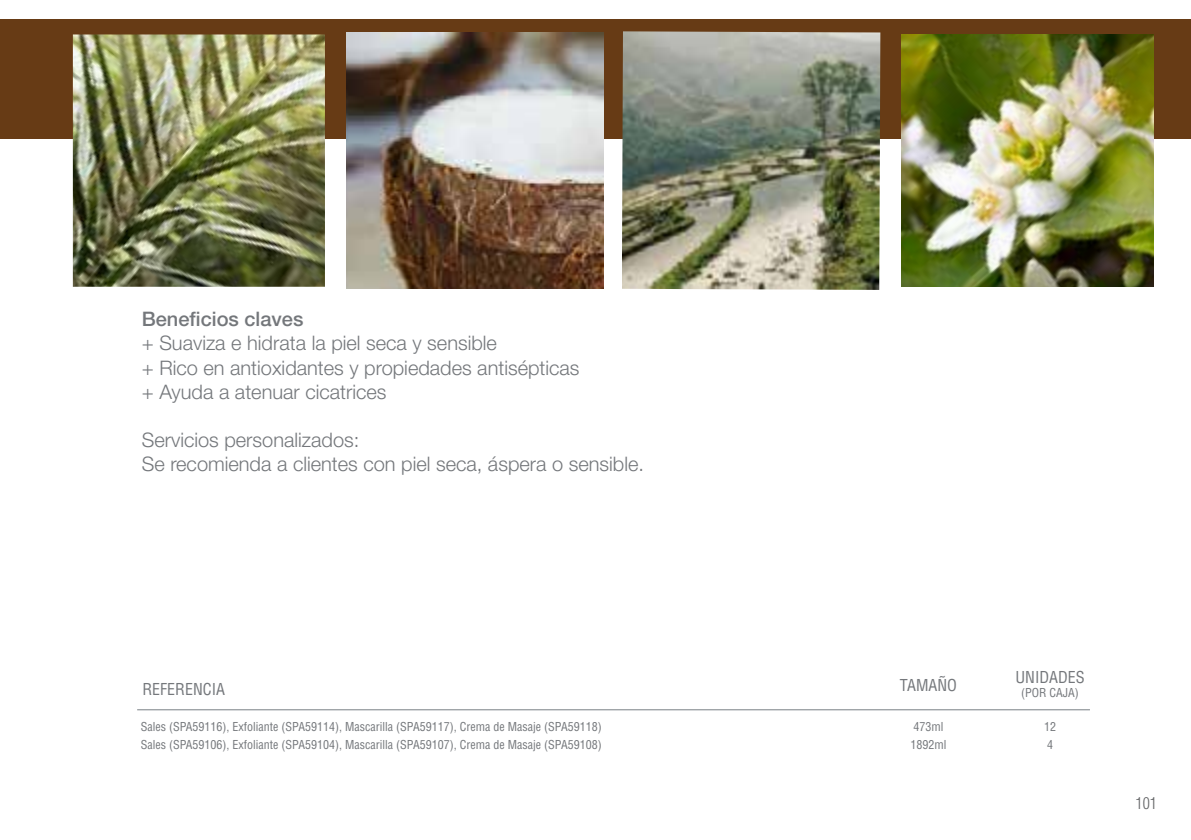
<style>
.page{position:relative;width:1191px;height:840px;background:#fff}
.page>*{position:absolute;margin:0;border:0;box-sizing:border-box;transform-origin:0 0}
.t1{font:300 20px/24px "Helvetica Neue LT Pro";color:#74777b}
.t2{font:500 20px "Helvetica Neue LT Pro";color:#74777b}
.t3{font:condensed 16px "Helvetica";color:#74777b}
.t4{font:300 condensed 16px "Helvetica";color:#646567}
.t5{font:condensed 12px/18px "Helvetica";color:#74777b}
</style>
<div class="page">
<div style="left:0;top:20px;width:1191px;height:119px;background:#673b15"></div>
<img style="left:901px;top:34px;width:252px;height:252px">
<img style="left:73px;top:34px;width:252px;height:252px">
<img style="left:622px;top:31px;width:258px;height:259px">
<img style="left:347px;top:32px;width:256px;height:257px">
<hr style="left:137px;top:709px;width:953px;height:1px;background:#798085">
<h1 class="t2" style="left:142px;top:307px;width:163px">Beneficios claves</h1>
<h1 class="t1" style="left:142px;top:331px;width:439px">+ Suaviza e hidrata la piel seca y sensible<br>+ Rico en antioxidantes y propiedades antisépticas + Ayuda a atenuar cicatrices</h1>
<h1 class="t1" style="left:142px;top:427px;width:504px">Servicios personalizados:<br>Se recomienda a clientes con piel seca, áspera o sensible.</h1>
<h2 class="t3" style="left:900px;top:675px;width:58px">TAMAÑO</h2>
<h2 class="t3" style="left:1015px;top:666px;width:71px">UNIDADES</h2>
<p class="t5" style="left:1021px;top:683px;width:59px">(POR CAJA)</p>
<h2 class="t3" style="left:142px;top:679px;width:84px">REFERENCIA</h2>
<p class="t5" style="left:141px;top:716px;width:462px">Sales (SPA59116), Exfoliante (SPA59114), Mascarilla (SPA59117), Crema de Masaje (SPA59118)<br>Sales (SPA59106), Exfoliante (SPA59104), Mascarilla (SPA59107), Crema de Masaje (SPA59108)</p>
<p class="t5" style="left:910px;top:716px;width:37px">473ml<br>1892ml</p>
<p class="t5" style="left:1044px;top:716px;width:13px">12<br>4</p>
<h2 class="t4" style="left:1135px;top:793px;width:23px">101</h2>
</div>
